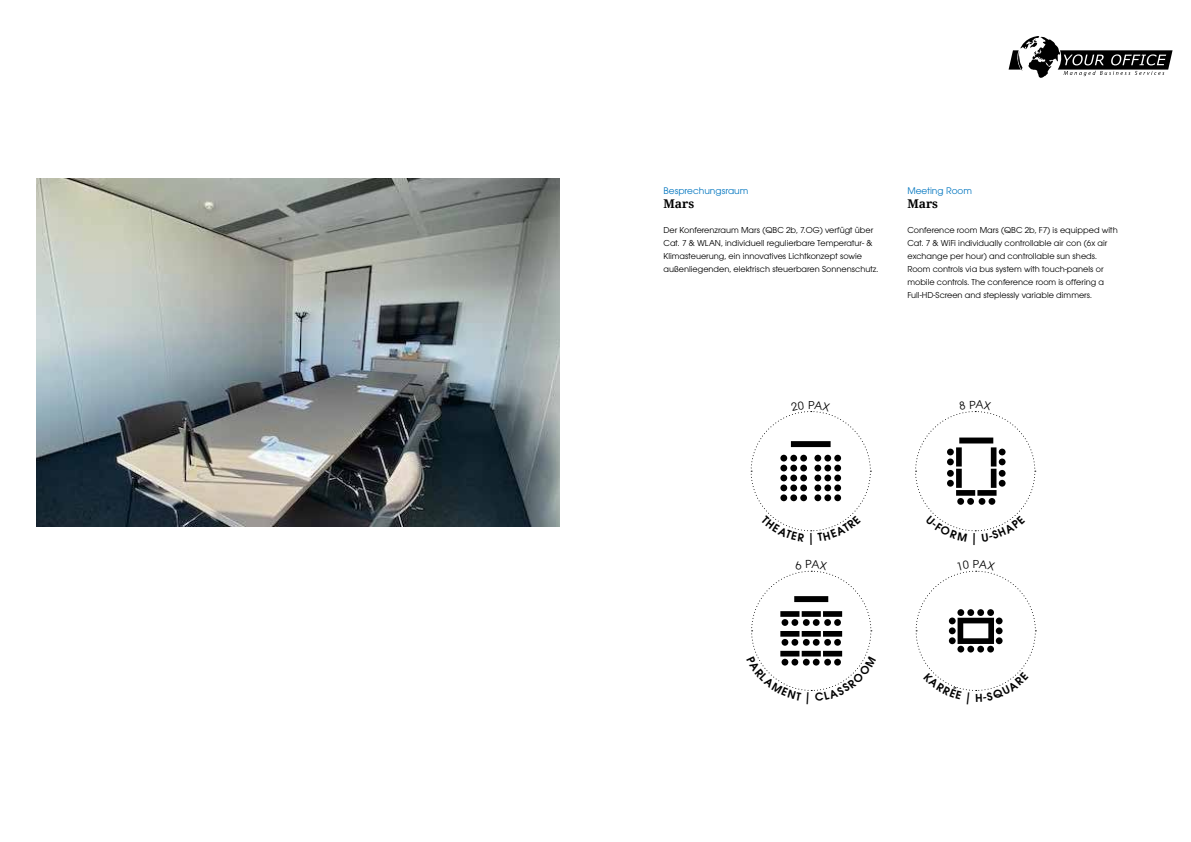
<style>
.page{position:relative;width:1191px;height:842px;background:#fff}
.page>*{position:absolute;margin:0;border:0;box-sizing:border-box;transform-origin:0 0}
.t1{font:700 12px "Droid Serif";color:#000}
.t2{font:10px "Avant Gard EF";color:#0075bf}
.t3{font:9px/13px "Avant Gard EF";color:#000}
</style>
<div class="page">
<img style="left:36px;top:179px;width:523px;height:347px">
<svg style="left:1008px;top:36px;width:164px;height:42px"></svg>
<svg style="left:915px;top:411px;width:120px;height:121px"></svg>
<svg style="left:751px;top:570px;width:122px;height:121px"></svg>
<svg style="left:915px;top:570px;width:121px;height:121px"></svg>
<svg style="left:750px;top:411px;width:121px;height:121px"></svg>
<p class="t2" style="left:663px;top:185px;width:86px">Besprechungsraum</p>
<h1 class="t1" style="left:663px;top:196px;width:32px">Mars</h1>
<p class="t2" style="left:907px;top:185px;width:66px">Meeting Room</p>
<h1 class="t1" style="left:907px;top:196px;width:32px">Mars</h1>
<p class="t3" style="left:663px;top:223px;width:216px">Der Konferenzraum Mars (QBC 2b, 7.OG) verfügt über Cat. 7 &amp; WLAN, individuell regulierbare Temperatur- &amp; Klimasteuerung, ein innovatives Lichtkonzept sowie außenliegenden, elektrisch steuerbaren Sonnenschutz.</p>
<p class="t3" style="left:907px;top:223px;width:212px">Conference room Mars (QBC 2b, F7) is equipped with Cat. 7 &amp; WiFi individually controllable air con (6x air exchange per hour) and controllable sun sheds.<br>Room controls via bus system with touch-panels or mobile controls. The conference room is offering a Full-HD-Screen and steplessly variable dimmers.</p>
</div>
